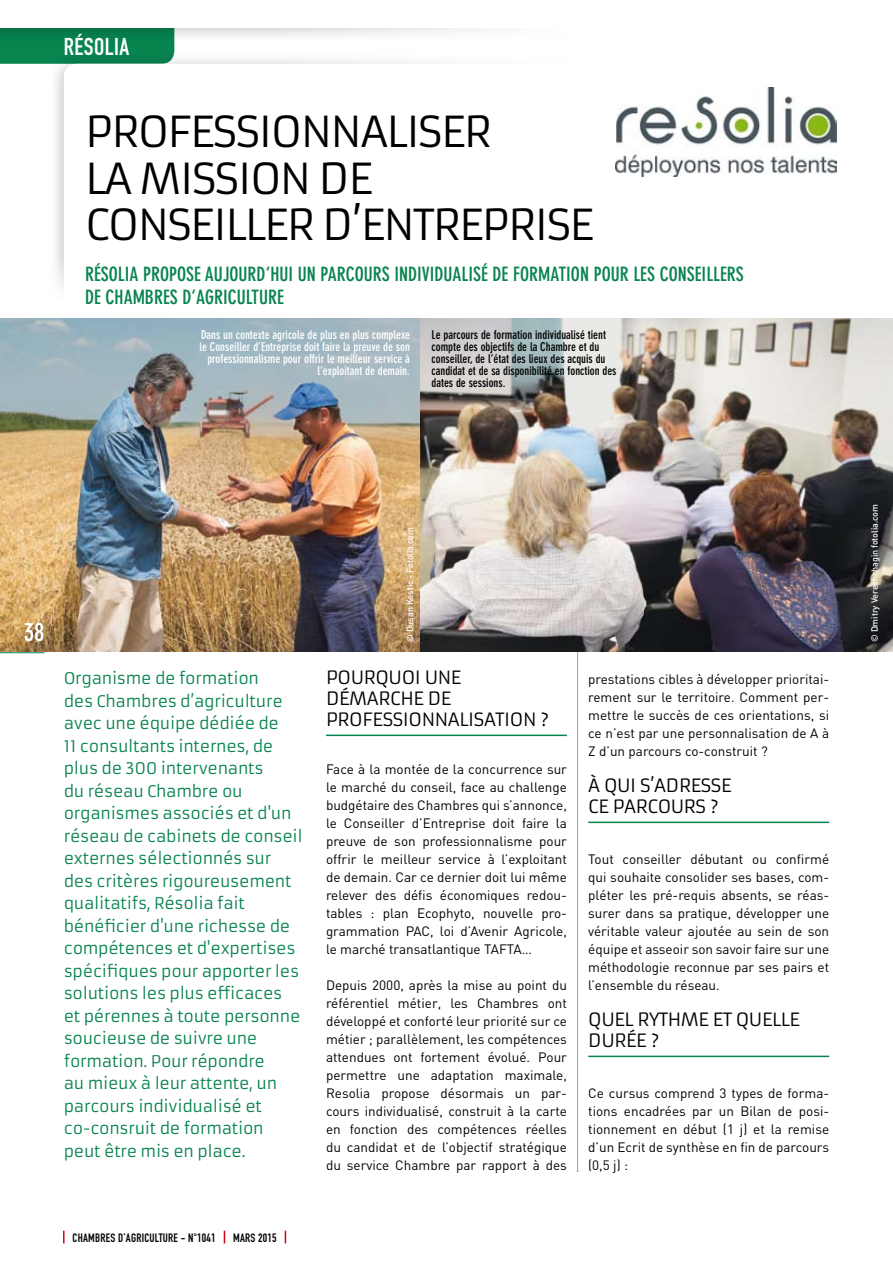
<style>
.page{position:relative;width:893px;height:1263px;background:#fff}
.page>*{position:absolute;margin:0;border:0;box-sizing:border-box;transform-origin:0 0}
.t1{font:42px/46.5px "Armata";letter-spacing:-.04em;color:#000}
.t2{font:700 condensed 25.5px "DIN Neuzeit Grotesk";color:#fff}
.t3{font:24px "DIN Engschrift";color:#fff}
.t4{font:700 condensed 19.5px/23.4px "DIN Neuzeit Grotesk";color:#08844f}
.t5{font:18px/21px "Armata";letter-spacing:-.02em;color:#000;text-align:justify}
.t6{font:15.75px/22.5px "Armata";letter-spacing:-.02em;color:#08844f}
.t7{font:13.5px/18px "DIN";color:#000;text-align:justify}
.t8{font:700 condensed 12px/12px "DIN Neuzeit Grotesk";color:#000}
.t9{font:700 condensed 12px/12px "DIN Neuzeit Grotesk";color:#fff;text-align:right}
.t10{font:12px "DIN Engschrift";letter-spacing:.02em;color:#000}
.t11{font:500 9px "DIN";letter-spacing:-.01em;color:#fff}
</style>
<div class="page">
<div style="left:0;top:44px;width:174px;height:20px;background:#08844f"></div>
<div style="left:47px;top:52px;width:553px;height:326px;background:#000;opacity:.25"></div>
<div style="left:64px;top:64px;width:524px;height:297px;background:#fff;border-radius:13px"></div>
<div style="left:0;top:242px;width:693px;height:238px;background:#fff"></div>
<div style="left:0;top:0;width:599px;height:44px;background:#000;opacity:.25"></div>
<div style="left:0;top:0;width:587px;height:27px;background:#fff"></div>
<div style="left:269px;top:0;width:624px;height:421px;background:#fff"></div>
<hr style="left:326px;top:735px;width:241px;height:1px;background:#08844f">
<hr style="left:588px;top:822px;width:241px;height:1px;background:#08844f">
<hr style="left:588px;top:1056px;width:241px;height:1px;background:#08844f">
<hr style="left:577px;top:652px;width:1px;height:519px;background:#9c9e9f">
<img style="left:615px;top:87px;width:222px;height:89px">
<img style="left:0;top:319px;width:421px;height:333px">
<img style="left:421px;top:319px;width:472px;height:333px">
<hr style="left:0;top:652px;width:45px;height:1px;background:#08844f">
<svg style="left:63px;top:1231px;width:2px;height:12px"></svg>
<svg style="left:285px;top:1231px;width:1px;height:12px"></svg>
<svg style="left:224px;top:1231px;width:1px;height:12px"></svg>
<h3 class="t3" style="left:64px;top:32px;width:11px">RÉSO</h3>
<h3 class="t3" style="left:105px;top:32px;width:18px">LIA</h3>
<h1 class="t1" style="left:85px;top:109px;width:26px">PROFESS</h1>
<h1 class="t1" style="left:259px;top:109px;width:42px">IONNA</h1>
<h1 class="t1" style="left:387px;top:109px;width:56px">LISER</h1>
<h1 class="t1" style="left:85px;top:156px;width:259px">LA MISSION DE<br>CONSE</h1>
<h1 class="t1" style="left:213px;top:202px;width:173px">ILLER D’ENTREPR</h1>
<h1 class="t1" style="left:534px;top:202px;width:36px">ISE</h1>
<h3 class="t4" style="left:85px;top:262px;width:660px">Résolia propose aujourd’hui un parcours individualisé de formation pour les conseillers de Chambres d’agriculture</h3>
<p class="t9" style="left:199px;top:328px;width:212px">Dans un contexte agricole de plus en plus complexe le Conseiller d’Entreprise doit faire la preuve de son professionnalisme pour offrir le meilleur service à l’exploitant de demain.</p>
<p class="t8" style="left:432px;top:328px;width:186px">Le parcours de formation individualisé tient compte des objectifs de la Chambre et du conseiller, de l’état des lieux des acquis du candidat et de sa disponibilité en fonction des dates de sessions.</p>
<h2 class="t2" style="left:24px;top:617px;width:22px">38</h2>
<p class="t6" style="left:64px;top:667px;width:241px">Organisme de formation<br>des Chambres d’agriculture avec une équipe dédiée de<br>11 consultants internes, de plus de 300 intervenants<br>du réseau Chambre ou organismes associés et d'un réseau de cabinets de conseil externes sélectionnés sur des critères rigoureusement qualitatifs, Résolia fait bénéficier d'une richesse de compétences et d'expertises spécifiques pour apporter les solutions les plus efficaces et pérennes à toute personne soucieuse de suivre une formation. Pour répondre<br>au mieux à leur attente, un parcours individualisé et co-consruit de formation peut être mis en place.</p>
<p class="t10" style="left:73px;top:1230px;width:145px">CHAMBRES D’AGRICULTURE - N°1041</p>
<p class="t10" style="left:233px;top:1230px;width:7px">MARS</p>
<p class="t10" style="left:258px;top:1230px;width:20px">2015</p>
<p class="t11" style="left:404px;top:642px;width:117px;rotate:-90deg">© Dusan Kostic - Fotolia.com</p>
<h3 class="t5" style="left:326px;top:667px;width:14px">POURQUO</h3>
<h3 class="t5" style="left:326px;top:667px;width:114px;text-indent:89px">I UNE DÉMARCHE DE PROFESS</h3>
<h3 class="t5" style="left:403px;top:709px;width:19px">IONNA</h3>
<h3 class="t5" style="left:460px;top:709px;width:91px">LISATION ?</h3>
<p class="t7" style="left:326px;top:760px;width:242px">Face à la montée de la concurrence sur le marché du conseil, face au challenge budgétaire des Chambres qui s’annonce, le Conseiller d’Entreprise doit faire la preuve de son professionnalisme pour offrir le meilleur service à l’exploitant de demain. Car ce dernier doit lui même relever des défis économiques redou&shy;tables : plan Ecophyto, nouvelle pro&shy;grammation PAC, loi d’Avenir Agricole, le marché transatlantique TAFTA…</p>
<p class="t7" style="left:326px;top:976px;width:242px">Depuis 2000, après la mise au point du référentiel métier, les Chambres ont développé et conforté leur priorité sur ce métier ; parallèlement, les compétences attendues ont fortement évolué. Pour permettre une adaptation maximale, Resolia propose désormais un par&shy;cours individualisé, construit à la carte en fonction des compétences réelles du candidat et de l’objectif stratégique du service Chambre par rapport à des</p>
<p class="t7" style="left:588px;top:670px;width:242px">prestations cibles à développer prioritai&shy;rement sur le territoire. Comment per&shy;mettre le succès de ces orientations, si ce n’est par une personnalisation de A à Z d’un parcours co-construit ?</p>
<h3 class="t5" style="left:588px;top:775px;width:78px">À QU I S’ADRESSE<br>CE PAR</h3>
<h3 class="t5" style="left:648px;top:796px;width:23px">COURS</h3>
<h3 class="t5" style="left:710px;top:796px;width:10px">?</h3>
<p class="t7" style="left:588px;top:850px;width:242px">Tout conseiller débutant ou confirmé qui souhaite consolider ses bases, com&shy;pléter les pré-requis absents, se réas&shy;surer dans sa pratique, développer une véritable valeur ajoutée au sein de son équipe et asseoir son savoir faire sur une méthodologie reconnue par ses pairs et l’ensemble du réseau.</p>
<h3 class="t5" style="left:588px;top:1009px;width:13px">QUE</h3>
<h3 class="t5" style="left:625px;top:1009px;width:24px">L RYTH</h3>
<h3 class="t5" style="left:681px;top:1009px;width:68px">MEET QUE</h3>
<h3 class="t5" style="left:772px;top:1009px;width:27px">LLE</h3>
<h3 class="t5" style="left:588px;top:1030px;width:13px">DURÉE</h3>
<h3 class="t5" style="left:651px;top:1030px;width:10px">?</h3>
<p class="t7" style="left:588px;top:1084px;width:242px">Ce cursus comprend 3 types de forma&shy;tions encadrées par un Bilan de posi&shy;tionnement en début (1 j) et la remise d’un Ecrit de synthèse en fin de parcours (0,5 j) :</p>
<p class="t11" style="left:869px;top:642px;width:140px;rotate:-90deg">© Dmitry Vereshchagin fotolia.com</p>
</div>
